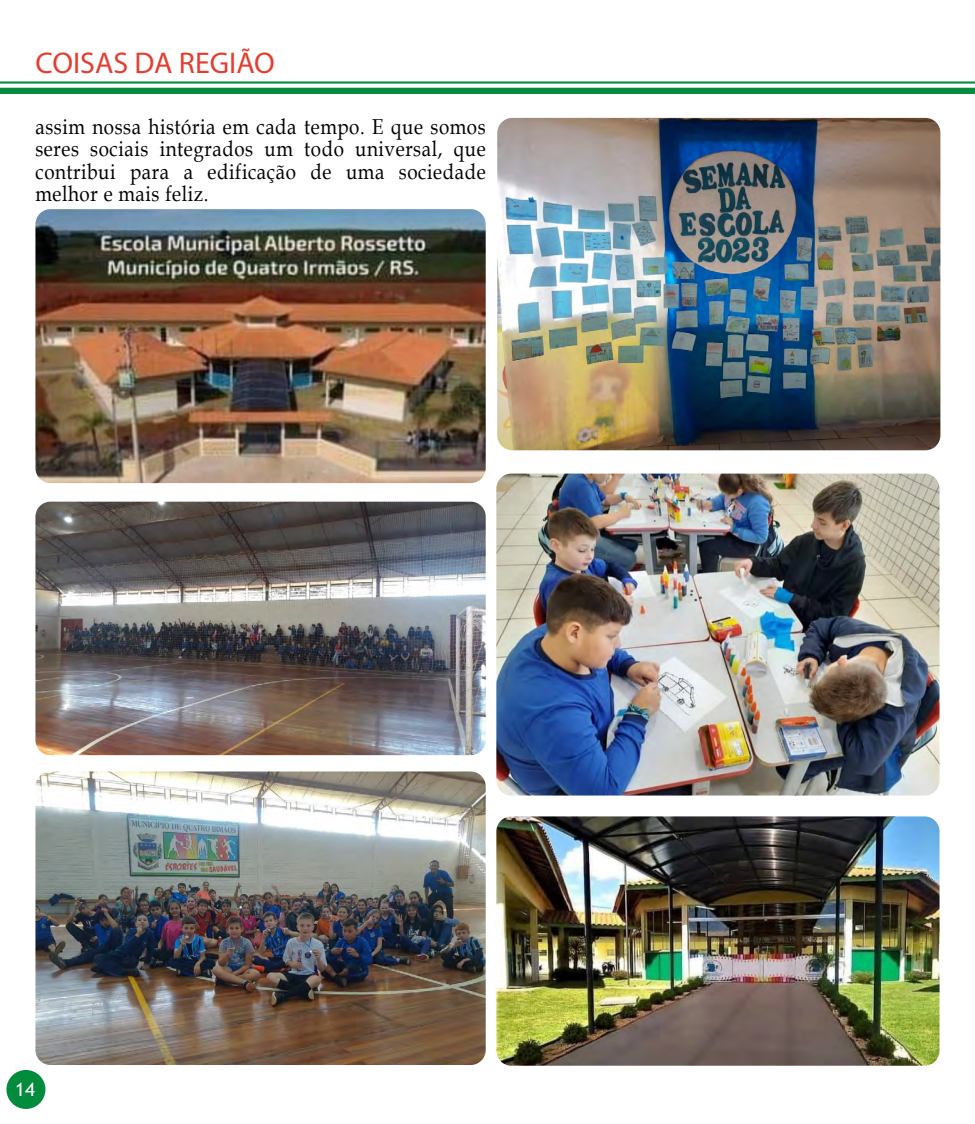
<style>
.page{position:relative;width:975px;height:1124px;background:#fff}
.page>*{position:absolute;margin:0;border:0;box-sizing:border-box;transform-origin:0 0}
.t1{font:30px "Myriad Pro";color:#e33f31}
.t2{font:21.5px/22.5px "Book Antiqua";letter-spacing:.03em;color:#000;text-align:justify;scale:.87 1}
.t3{font:18.75px "Trebuchet MS";color:#fff}
</style>
<div class="page">
<img style="left:497px;top:118px;width:443px;height:332px">
<img style="left:35px;top:771px;width:450px;height:293px">
<img style="left:496px;top:473px;width:443px;height:322px">
<img style="left:496px;top:816px;width:443px;height:249px">
<img style="left:35px;top:501px;width:450px;height:254px">
<img style="left:35px;top:209px;width:450px;height:274px">
<div style="left:6px;top:1069px;width:39px;height:39px;background:#008c3c;border-radius:50%"></div>
<hr style="left:0;top:81px;width:974px;height:2px;background:#008c3c">
<div style="left:0;top:88px;width:974px;height:6px;background:#008c3c"></div>
<h1 class="t1" style="left:36px;top:44px;width:241px">COISAS DA REGIÃO</h1>
<p class="t2" style="left:35px;top:115px;width:519px">assim nossa história em cada tempo. E que somos seres sociais integrados um todo universal, que contribui para a edificação de uma sociedade melhor e mais feliz.</p>
<p class="t3" style="left:15px;top:1077px;width:21px">14</p>
</div>
